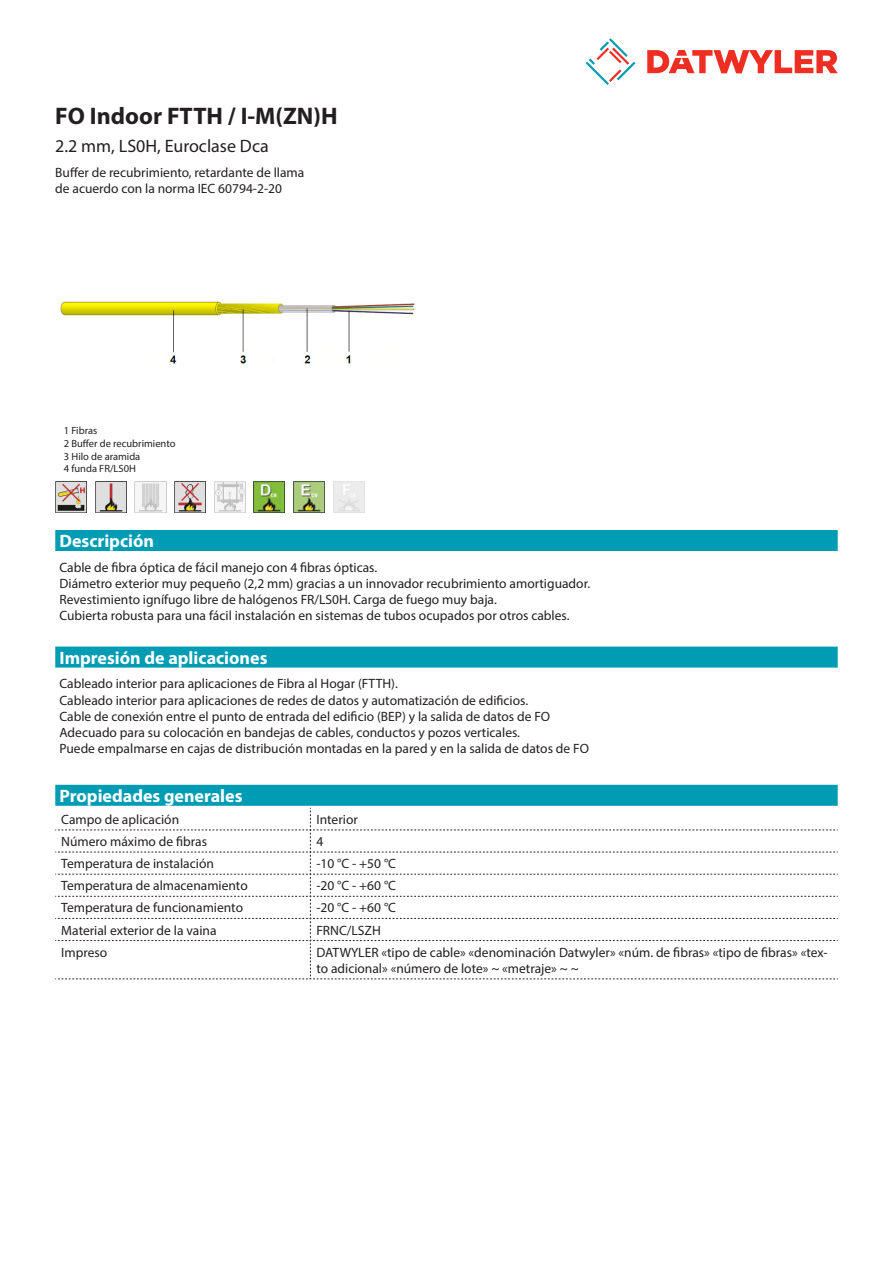
<style>
.page{position:relative;width:893px;height:1263px;background:#fff}
.page>*{position:absolute;margin:0;border:0;box-sizing:border-box;transform-origin:0 0}
.Product_Head{font:700 24px "Myriad Pro";color:#231f20}
.Standard_Head_Proper{font:700 18px "Myriad Pro";color:#fff}
.SubHead{font:18px "Myriad Pro";color:#231f20}
.Standard_text{font:13.5px/16.2px "Myriad Pro";color:#231f20}
.myriad_light_propert{font:13.5px/16.2px "Myriad Pro";color:#231f20}
.imagetext{font:10.5px/12.6px "Myriad Pro";color:#231f20}
</style>
<div class="page">
<svg style="left:586px;top:38px;width:49px;height:47px"></svg>
<svg style="left:647px;top:50px;width:191px;height:23px"></svg>
<img style="left:60px;top:301px;width:355px;height:63px">
<div style="left:55px;top:530px;width:783px;height:21px;background:#009cb3"></div>
<img style="left:333px;top:481px;width:31px;height:31px">
<img style="left:293px;top:481px;width:32px;height:31px">
<img style="left:254px;top:481px;width:31px;height:31px">
<img style="left:214px;top:481px;width:31px;height:31px">
<img style="left:174px;top:481px;width:32px;height:31px">
<img style="left:135px;top:481px;width:31px;height:31px">
<img style="left:95px;top:481px;width:31px;height:31px">
<img style="left:55px;top:481px;width:32px;height:31px">
<div style="left:55px;top:647px;width:783px;height:21px;background:#009cb3"></div>
<div style="left:55px;top:785px;width:783px;height:21px;background:#009cb3"></div>
<svg style="left:55px;top:808px;width:783px;height:172px"></svg>
<p class="Product_Head" style="left:55px;top:101px;width:284px">FO Indoor FTTH / I-M(ZN)H</p>
<p class="SubHead" style="left:55px;top:135px;width:215px">2.2 mm, LS0H, Euroclase Dca</p>
<p class="Standard_text" style="left:55px;top:164px;width:251px">Buffer de recubrimiento, retardante de llama de acuerdo con la norma IEC 60794-2-20</p>
<p class="imagetext" style="left:64px;top:424px;width:113px">1 Fibras<br>2 Buffer de recubrimiento<br>3 Hilo de aramida<br>4 funda FR/LS0H</p>
<p class="Standard_Head_Proper" style="left:60px;top:529px;width:96px">Descripción</p>
<p class="Standard_text" style="left:60px;top:559px;width:532px">Cable de fibra óptica de fácil manejo con 4 fibras ópticas.<br>Diámetro exterior muy pequeño (2,2 mm) gracias a un innovador recubrimiento amortiguador.<br>Revestimiento ignífugo libre de halógenos FR/LS0H. Carga de fuego muy baja.<br>Cubierta robusta para una fácil instalación en sistemas de tubos ocupados por otros cables.</p>
<p class="Standard_Head_Proper" style="left:60px;top:646px;width:209px">Impresión de aplicaciones</p>
<p class="Standard_text" style="left:60px;top:675px;width:531px">Cableado interior para aplicaciones de Fibra al Hogar (FTTH).<br>Cableado interior para aplicaciones de redes de datos y automatización de edificios.<br>Cable de conexión entre el punto de entrada del edificio (BEP) y la salida de datos de FO Adecuado para su colocación en bandejas de cables, conductos y pozos verticales.<br>Puede empalmarse en cajas de distribución montadas en la pared y en la salida de datos de FO</p>
<p class="Standard_Head_Proper" style="left:60px;top:784px;width:184px">Propiedades generales</p>
<p class="myriad_light_propert" style="left:61px;top:811px;width:119px">Campo de aplicación</p>
<p class="myriad_light_propert" style="left:316px;top:811px;width:43px">Interior</p>
<p class="myriad_light_propert" style="left:61px;top:833px;width:147px">Número máximo de fibras</p>
<p class="myriad_light_propert" style="left:316px;top:833px;width:8px">4</p>
<p class="myriad_light_propert" style="left:61px;top:855px;width:154px">Temperatura de instalación</p>
<p class="myriad_light_propert" style="left:316px;top:855px;width:81px">-10 °C - +50 °C</p>
<p class="myriad_light_propert" style="left:61px;top:877px;width:188px">Temperatura de almacenamiento</p>
<p class="myriad_light_propert" style="left:316px;top:877px;width:81px">-20 °C - +60 °C</p>
<p class="myriad_light_propert" style="left:61px;top:899px;width:183px">Temperatura de funcionamiento</p>
<p class="myriad_light_propert" style="left:316px;top:899px;width:81px">-20 °C - +60 °C</p>
<p class="myriad_light_propert" style="left:61px;top:922px;width:157px">Material exterior de la vaina</p>
<p class="myriad_light_propert" style="left:316px;top:922px;width:66px">FRNC/LSZH</p>
<p class="myriad_light_propert" style="left:61px;top:944px;width:48px">Impreso</p>
<p class="myriad_light_propert" style="left:316px;top:944px;width:513px">DATWYLER «tipo de cable» «denominación Datwyler» «núm. de fibras» «tipo de fibras» «tex&shy;to adicional» «número de lote» ~ «metraje» ~ ~</p>
</div>
